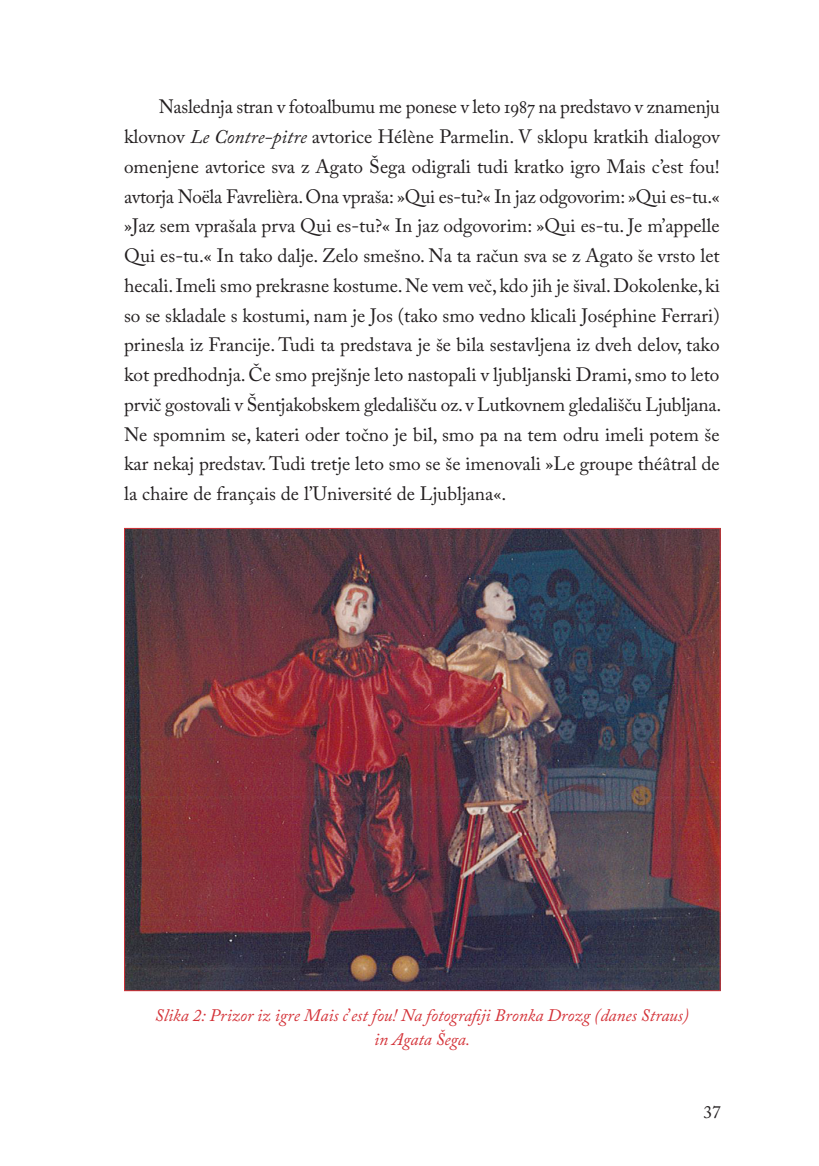
<style>
.page{position:relative;width:819px;height:1166px;background:#fff}
.page>*{position:absolute;margin:0;border:0;box-sizing:border-box;transform-origin:0 0}
.t1{font:19.25px/29.8px "Adobe Caslon Pro";color:#231f20;text-align:justify}
._100_let_FF_slike_in_tabele{font:italic 17.5px/24.5px "Adobe Caslon Pro";color:#d43238;text-align:center}
.t2{font:17.5px "Adobe Caslon Pro";color:#231f20}
.s1{font-style:italic}
.s2{font-style:normal}
</style>
<div class="page">
<img style="left:126px;top:530px;width:592px;height:459px">
<p class="t1" style="left:124px;top:92px;width:598px;text-indent:35px">Naslednja stran v fotoalbumu me ponese v leto 1987 na predstavo v znamenju klovnov <span class="s1">Le Contre-pitre</span> avtorice Hélène Parmelin. V sklopu kratkih dialogov omenjene avtorice sva z Agato Šega odigrali tudi kratko igro Mais c’est fou! avtorja Noëla Favrelièra. Ona vpraša: »Qui es-tu?« In jaz odgovorim: »Qui es-tu.« »Jaz sem vprašala prva Qui es-tu?« In jaz odgovorim: »Qui es-tu. Je m’appelle Qui es-tu.« In tako dalje. Zelo smešno. Na ta račun sva se z Agato še vrsto let hecali. Imeli smo prekrasne kostume. Ne vem več, kdo jih je šival. Dokolenke, ki so se skladale s kostumi, nam je Jos (tako smo vedno klicali Joséphine Ferrari) prinesla iz Francije. Tudi ta predstava je še bila sestavljena iz dveh delov, tako kot predhodnja. Če smo prejšnje leto nastopali v ljubljanski Drami, smo to leto prvič gostovali v Šentjakobskem gledališču oz. v Lutkovnem gledališču Ljubljana.<br>Ne spomnim se, kateri oder točno je bil, smo pa na tem odru imeli potem še kar nekaj predstav. Tudi tretje leto smo se še imenovali »Le groupe théâtral de la chaire de français de l’Université de Ljubljana«.</p>
<p class="_100_let_FF_slike_in_tabele" style="left:155px;top:1002px;width:535px">Slika 2: Prizor iz igre Mais c<span class="s2">’</span>est fou! Na fotografiji Bronka Drozg (danes Straus) in Agata Šega.</p>
<p class="t2" style="left:703px;top:1101px;width:19px">37</p>
</div>
